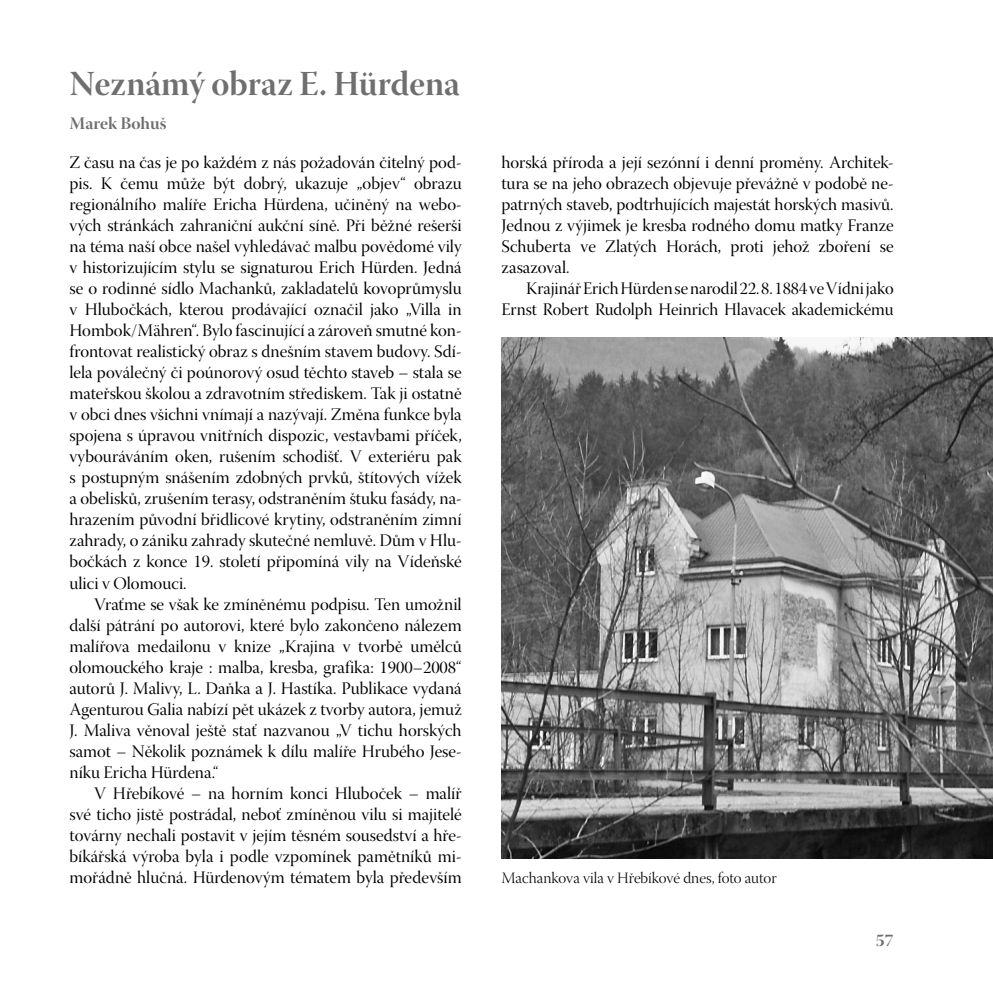
<style>
.page{position:relative;width:993px;height:993px;background:#fff}
.page>*{position:absolute;margin:0;border:0;box-sizing:border-box;transform-origin:0 0}
.t1{font:35px "Warnock Pro Bold Disp";color:#6f6f6f}
.t2{font:17.5px/21px "Warnock Pro Disp";color:#000;text-align:justify}
.t3{font:17.5px "Warnock Pro Bold Disp";color:#6f6f6f}
.t4{font:15.75px "Warnock Pro Light Disp";color:#000}
</style>
<div class="page">
<img style="left:501px;top:337px;width:491px;height:521px">
<h1 class="t1" style="left:69px;top:63px;width:392px">Neznámý obraz E. Hürdena</h1>
<p class="t3" style="left:69px;top:112px;width:98px">Marek Bohuš</p>
<p class="t2" style="left:69px;top:154px;width:393px">Z času na čas je po každém z nás požadován čitelný pod&shy;pis. K čemu může být dobrý, ukazuje „objev“ obrazu regionálního malíře Ericha Hürdena, učiněný na webo&shy;vých stránkách zahraniční aukční síně. Při běžné rešerši na téma naší obce našel vyhledávač malbu povědomé vily v historizujícím stylu se signaturou Erich Hürden. Jedná se o rodinné sídlo Machanků, zakladatelů kovoprůmyslu v Hlubočkách, kterou prodávající označil jako „Villa in Hombok/Mähren“. Bylo fascinující a zároveň smutné kon&shy;frontovat realistický obraz s dnešním stavem budovy. Sdí&shy;lela poválečný či poúnorový osud těchto staveb – stala se mateřskou školou a zdravotním střediskem. Tak ji ostatně v obci dnes všichni vnímají a nazývají. Změna funkce byla spojena s úpravou vnitřních dispozic, vestavbami příček, vybouráváním oken, rušením schodišť. V exteriéru pak s postupným snášením zdobných prvků, štítových vížek a obelisků, zrušením terasy, odstraněním štuku fasády, na&shy;hrazením původní břidlicové krytiny, odstraněním zimní zahrady, o zániku zahrady skutečné nemluvě. Dům v Hlu&shy;bočkách z konce 19. století připomíná vily na Vídeňské ulici v Olomouci.</p>
<p class="t2" style="left:69px;top:595px;width:393px;text-indent:25px">Vraťme se však ke zmíněnému podpisu. Ten umožnil další pátrání po autorovi, které bylo zakončeno nálezem malířova medailonu v knize „Krajina v tvorbě umělců olomouckého kraje : malba, kresba, grafika: 1900–2008“ autorů J. Malivy, L. Daňka a J. Hastíka. Publikace vydaná Agenturou Galia nabízí pět ukázek z tvorby autora, jemuž J. Maliva věnoval ještě stať nazvanou „V tichu horských samot – Několik poznámek k dílu malíře Hrubého Jese&shy;níku Ericha Hürdena.“</p>
<p class="t2" style="left:69px;top:784px;width:393px;text-indent:25px">V Hřebíkové – na horním konci Hluboček – malíř své ticho jistě postrádal, neboť zmíněnou vilu si majitelé továrny nechali postavit v jejím těsném sousedství a hře&shy;bíkářská výroba byla i podle vzpomínek pamětníků mi&shy;mořádně hlučná. Hürdenovým tématem byla především</p>
<p class="t2" style="left:501px;top:154px;width:393px">horská příroda a její sezónní i denní proměny. Architek&shy;tura se na jeho obrazech objevuje převážně v podobě ne&shy;patrných staveb, podtrhujících majestát horských masivů.<br>Jednou z výjimek je kresba rodného domu matky Franze Schuberta ve Zlatých Horách, proti jehož zboření se zasazoval.</p>
<p class="t2" style="left:501px;top:280px;width:393px;text-align:right">Krajinář Erich Hürden se narodil 22. 8. 1884 ve Vídni jako<br>Ernst Robert Rudolph Heinrich Hlavacek akademickému</p>
<p class="t4" style="left:501px;top:868px;width:277px">Machankova vila v Hřebíkové dnes, foto autor</p>
<p class="t3" style="left:875px;top:929px;width:19px">57</p>
</div>
